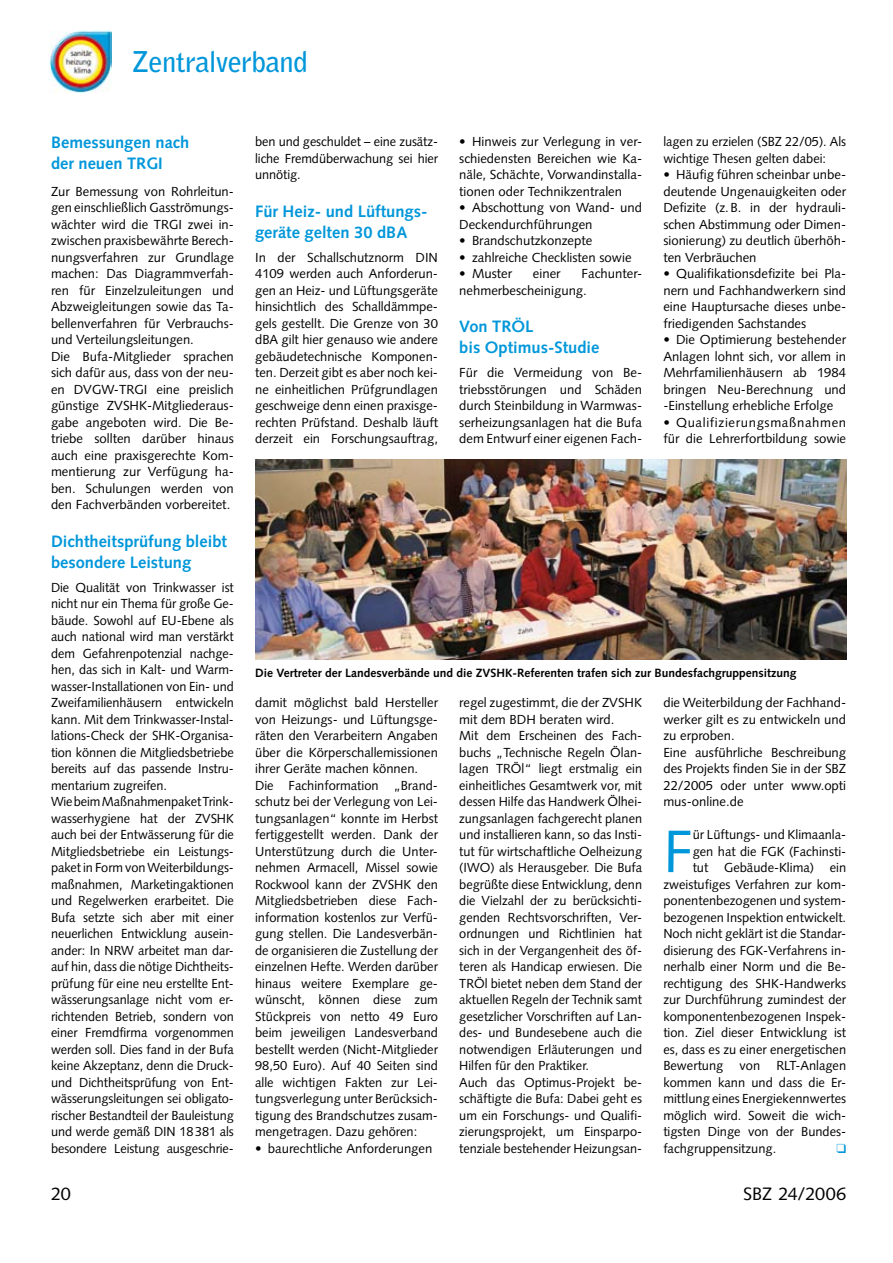
<style>
.page{position:relative;width:893px;height:1263px;background:#fff}
.page>*{position:absolute;margin:0;border:0;box-sizing:border-box;transform-origin:0 0}
.t1{font:59.85px "Syntax LT Std";color:#0097da}
.t2{font:700 28.5px "Bell Gothic Std";letter-spacing:-.02em;color:#0097da}
.t3{font:18px "Syntax LT Std";letter-spacing:-.01em;color:#000}
.t4{font:700 16.5px/21px "Syntax LT Std";color:#0097da}
.t5{font:13.2px/16.5px "Syntax LT Std";color:#000}
.t6{font:13.2px "Syntax LT Std";letter-spacing:.05em;color:#000}
.t7{font:700 12px "Syntax LT Std";color:#000}
</style>
<div class="page">
<img style="left:49px;top:30px;width:62px;height:63px">
<img style="left:255px;top:459px;width:591px;height:200px">
<h2 class="t2" style="left:132px;top:45px;width:177px">Zentralverband</h2>
<p class="t4" style="left:51px;top:132px;width:140px">Bemessungen nach der neuen TRGI</p>
<p class="t5" style="left:51px;top:183px;width:184px">Zur Bemessung von Rohrleitun&shy;gen einschließlich Gasströmungs&shy;wächter wird die TRGI zwei in&shy;zwischen praxisbewährte Berech&shy;nungsverfahren zur Grundlage machen: Das Diagrammverfah&shy;ren für Einzelzuleitungen und<br>Abzweigleitungen sowie das Ta&shy;bellenverfahren für Verbrauchs&shy;und Verteilungsleitungen.<br>Die Bufa-Mitglieder sprachen sich dafür aus, dass von der neu&shy;en DVGW-TRGI eine preislich günstige ZVSHK-Mitgliederaus&shy;gabe angeboten wird. Die Be&shy;triebe sollten darüber hinaus auch eine praxisgerechte Kom&shy;mentierung zur Verfügung ha&shy;ben. Schulungen werden von den Fachverbänden vorbereitet.</p>
<p class="t4" style="left:51px;top:530px;width:178px">Dichtheitsprüfung bleibt besondere Leistung</p>
<p class="t5" style="left:51px;top:579px;width:184px">Die Qualität von Trinkwasser ist nicht nur ein Thema für große Ge&shy;bäude. Sowohl auf EU-Ebene als auch national wird man verstärkt dem Gefahrenpotenzial nachge&shy;hen, das sich in Kalt- und Warm&shy;wasser-Installationen von Ein- und<br>Zweifamilienhäusern entwickeln kann. Mit dem Trinkwasser-Instal&shy;lations-Check der SHK-Organisa&shy;tion können die Mitgliedsbetriebe bereits auf das passende Instru&shy;mentarium zugreifen.<br>Wie beim Maßnahmenpaket Trink&shy;wasserhygiene hat der ZVSHK auch bei der Entwässerung für die<br>Mitgliedsbetriebe ein Leistungs&shy;paket in Form von Weiterbildungs&shy;maßnahmen, Marketingaktionen und Regelwerken erarbeitet. Die<br>Bufa setzte sich aber mit einer neuerlichen Entwicklung ausein&shy;ander: In NRW arbeitet man dar&shy;auf hin, dass die nötige Dichtheits&shy;prüfung für eine neu erstellte Ent&shy;wässerungsanlage nicht vom er&shy;richtenden Betrieb, sondern von einer Fremdfirma vorgenommen werden soll. Dies fand in der Bufa keine Akzeptanz, denn die Druck&shy;und Dichtheitsprüfung von Ent&shy;wässerungsleitungen sei obligato&shy;rischer Bestandteil der Bauleistung und werde gemäß DIN 18381 als besondere Leistung ausgeschrie-</p>
<p class="t5" style="left:255px;top:133px;width:184px;text-align:justify">ben und geschuldet – eine zusätz&shy;liche Fremdüberwachung sei hier unnötig.</p>
<p class="t4" style="left:255px;top:200px;width:174px">Für Heiz- und Lüftungs&shy;geräte gelten 30 dBA</p>
<p class="t5" style="left:255px;top:249px;width:184px;text-align:justify">In der Schallschutznorm DIN 4109 werden auch Anforderun&shy;gen an Heiz- und Lüftungsgeräte hinsichtlich des Schalldämmpe&shy;gels gestellt. Die Grenze von 30 dBA gilt hier genauso wie andere gebäudetechnische Komponen&shy;ten. Derzeit gibt es aber noch kei&shy;ne einheitlichen Prüfgrundlagen geschweige denn einen praxisge&shy;rechten Prüfstand. Deshalb läuft derzeit ein Forschungsauftrag,</p>
<p class="t5" style="left:459px;top:133px;width:184px;text-align:justify;text-indent:13px">Hinweis zur Verlegung in ver&shy;schiedensten Bereichen wie Ka&shy;näle, Schächte, Vorwandinstalla&shy;tionen oder Technikzentralen</p>
<p class="t5" style="left:472px;top:199px;width:172px">Abschottung von Wand- und</p>
<p class="t5" style="left:459px;top:216px;width:135px">Deckendurchführungen</p>
<p class="t5" style="left:472px;top:232px;width:122px">Brandschutzkonzepte</p>
<p class="t5" style="left:472px;top:249px;width:161px">zahlreiche Checklisten sowie</p>
<p class="t5" style="left:472px;top:265px;width:42px">Muster</p>
<p class="t5" style="left:533px;top:265px;width:29px">einer</p>
<p class="t5" style="left:459px;top:133px;width:8px">•</p>
<p class="t5" style="left:459px;top:199px;width:8px">•</p>
<p class="t5" style="left:459px;top:232px;width:8px;text-align:justify">• • •</p>
<p class="t5" style="left:459px;top:265px;width:184px;text-indent:122px">Fachunter&shy;nehmerbescheinigung.</p>
<p class="t4" style="left:459px;top:316px;width:142px">Von TRÖL<br>bis Optimus-Studie</p>
<p class="t5" style="left:459px;top:364px;width:184px;text-align:justify">Für die Vermeidung von Be&shy;triebsstörungen und Schäden durch Steinbildung in Warmwas&shy;serheizungsanlagen hat die Bufa dem Entwurf einer eigenen Fach-</p>
<p class="t5" style="left:663px;top:133px;width:184px">lagen zu erzielen (SBZ 22/05). Als wichtige Thesen gelten dabei:</p>
<p class="t5" style="left:663px;top:166px;width:184px;text-indent:13px">Häufig führen scheinbar unbe&shy;deutende Ungenauigkeiten oder<br>Defizite (z.B. in der hydrauli&shy;schen Abstimmung oder Dimen&shy;sionierung) zu deutlich überhöh&shy;ten Verbräuchen</p>
<p class="t5" style="left:663px;top:265px;width:184px;text-align:justify;text-indent:13px">Qualifikationsdefizite bei Pla&shy;nern und Fachhandwerkern sind eine Hauptursache dieses unbe&shy;friedigenden Sachstandes</p>
<p class="t5" style="left:676px;top:331px;width:172px">Die Optimierung bestehender</p>
<p class="t5" style="left:663px;top:348px;width:184px">Anlagen lohnt sich, vor allem in</p>
<p class="t5" style="left:663px;top:364px;width:184px">Mehrfamilienhäusern ab 1984</p>
<p class="t5" style="left:663px;top:381px;width:184px">bringen Neu-Berechnung und</p>
<p class="t5" style="left:663px;top:397px;width:171px">-Einstellung erhebliche Erfolge</p>
<p class="t6" style="left:676px;top:414px;width:172px">Qualifizierungsmaßnahmen</p>
<p class="t5" style="left:663px;top:430px;width:184px">für die Lehrerfortbildung sowie</p>
<p class="t5" style="left:663px;top:166px;width:8px">•</p>
<p class="t5" style="left:663px;top:265px;width:8px">•</p>
<p class="t5" style="left:663px;top:331px;width:8px">•</p>
<p class="t5" style="left:663px;top:414px;width:8px">•</p>
<p class="t7" style="left:255px;top:666px;width:543px">Die Vertreter der Landesverbände und die ZVSHK-Referenten trafen sich zur Bundesfachgruppensitzung</p>
<p class="t5" style="left:255px;top:694px;width:184px">damit möglichst bald Hersteller von Heizungs- und Lüftungsge&shy;räten den Verarbeitern Angaben über die Körperschallemissionen ihrer Geräte machen können.<br>Die Fachinformation „Brand&shy;schutz bei der Verlegung von Lei&shy;tungsanlagen“ konnte im Herbst fertiggestellt werden. Dank der<br>Unterstützung durch die Unter&shy;nehmen Armacell, Missel sowie<br>Rockwool kann der ZVSHK den<br>Mitgliedsbetrieben diese Fach&shy;information kostenlos zur Verfü&shy;gung stellen. Die Landesverbän&shy;de organisieren die Zustellung der einzelnen Hefte. Werden darüber hinaus weitere Exemplare ge&shy;wünscht, können diese zum<br>Stückpreis von netto 49 Euro beim jeweiligen Landesverband bestellt werden (Nicht-Mitglieder<br>98,50 Euro). Auf 40 Seiten sind alle wichtigen Fakten zur Lei&shy;tungsverlegung unter Berücksich&shy;tigung des Brandschutzes zusam&shy;mengetragen. Dazu gehören:</p>
<p class="t5" style="left:255px;top:1140px;width:179px">• baurechtliche Anforderungen</p>
<p class="t5" style="left:459px;top:694px;width:184px">regel zugestimmt, die der ZVSHK mit dem BDH beraten wird.<br>Mit dem Erscheinen des Fach&shy;buchs „Technische Regeln Ölan&shy;lagen TRÖl“ liegt erstmalig ein einheitliches Gesamtwerk vor, mit dessen Hilfe das Handwerk Ölhei&shy;zungsanlagen fachgerecht planen und installieren kann, so das Insti&shy;tut für wirtschaftliche Oelheizung (IWO) als Herausgeber. Die Bufa begrüßte diese Entwicklung, denn die Vielzahl der zu berücksichti&shy;genden Rechtsvorschriften, Ver&shy;ordnungen und Richtlinien hat sich in der Vergangenheit des öf&shy;teren als Handicap erwiesen. Die<br>TRÖl bietet neben dem Stand der aktuellen Regeln der Technik samt gesetzlicher Vorschriften auf Lan&shy;des- und Bundesebene auch die notwendigen Erläuterungen und<br>Hilfen für den Praktiker.<br>Auch das Optimus-Projekt be&shy;schäftigte die Bufa: Dabei geht es um ein Forschungs- und Qualifi&shy;zierungsprojekt, um Einsparpo&shy;tenziale bestehender Heizungsan-</p>
<p class="t5" style="left:663px;top:694px;width:184px">die Weiterbildung der Fachhand&shy;werker gilt es zu entwickeln und zu erproben.<br>Eine ausführliche Beschreibung des Projekts finden Sie in der SBZ<br>22/2005 oder unter www.opti mus-online.de</p>
<h1 class="t1" style="left:663px;top:816px;width:31px">F</h1>
<p class="t5" style="left:693px;top:826px;width:155px">ür Lüftungs- und Klimaanla-</p>
<p class="t5" style="left:693px;top:843px;width:155px">gen hat die FGK (Fachinsti-</p>
<p class="t5" style="left:693px;top:859px;width:155px">tut Gebäude-Klima) ein</p>
<p class="t5" style="left:663px;top:876px;width:184px">zweistufiges Verfahren zur kom-</p>
<p class="t5" style="left:663px;top:892px;width:184px">ponentenbezogenen und system-</p>
<p class="t5" style="left:663px;top:909px;width:184px">bezogenen Inspektion entwickelt.</p>
<p class="t5" style="left:663px;top:925px;width:184px">Noch nicht geklärt ist die Standar-</p>
<p class="t5" style="left:663px;top:942px;width:184px">disierung des FGK-Verfahrens in-</p>
<p class="t5" style="left:663px;top:958px;width:184px">nerhalb einer Norm und die Be-</p>
<p class="t5" style="left:663px;top:975px;width:184px">rechtigung des SHK-Handwerks</p>
<p class="t5" style="left:663px;top:991px;width:184px">zur Durchführung zumindest der</p>
<p class="t5" style="left:663px;top:1008px;width:184px">komponentenbezogenen Inspek-</p>
<p class="t5" style="left:663px;top:1024px;width:184px">tion. Ziel dieser Entwicklung ist</p>
<p class="t5" style="left:663px;top:1041px;width:184px">es, dass es zu einer energetischen</p>
<p class="t5" style="left:663px;top:1057px;width:184px">Bewertung von RLT-Anlagen</p>
<p class="t5" style="left:663px;top:1074px;width:184px">kommen kann und dass die Er-</p>
<p class="t5" style="left:663px;top:1090px;width:184px">mittlung eines Energiekennwertes</p>
<p class="t5" style="left:663px;top:1107px;width:184px">möglich wird. Soweit die wich-</p>
<p class="t5" style="left:663px;top:1123px;width:184px">tigsten Dinge von der Bundes-</p>
<p class="t5" style="left:663px;top:1140px;width:114px">fachgruppensitzung.</p>
<h3 class="t3" style="left:51px;top:1183px;width:21px">20</h3>
<h3 class="t3" style="left:743px;top:1183px;width:104px">SBZ 24/2006</h3>
</div>
